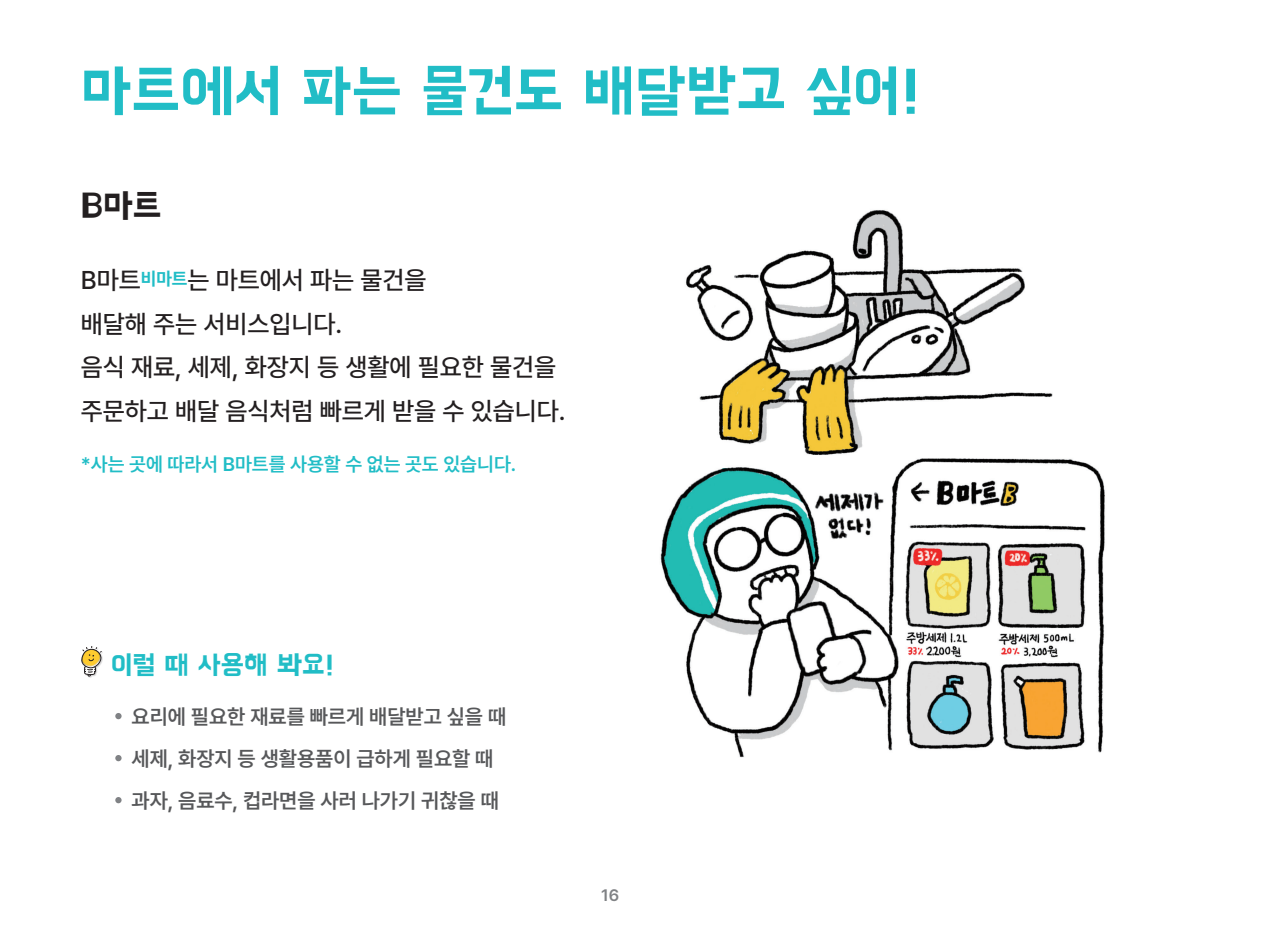
<style>
.page{position:relative;width:1263px;height:936px;background:#fff}
.page>*{position:absolute;margin:0;border:0;box-sizing:border-box;transform-origin:0 0}
.t1{font:58.5px "BMHANNA11 yrsold OTF";color:#21bdc6}
.t2{font:34.5px "BMHANNA11 yrsold OTF";color:#231f20}
.t3{font:27px "BMHANNA11 yrsold OTF";color:#21bdc6}
.t4{font:500 25.5px/43.5px "Pretendard";color:#231f20}
.t5{font:600 21px/42px "Pretendard";color:#57585a}
.t6{font:600 19.5px "Pretendard";color:#21bdc6}
.t7{font:600 16.5px "Pretendard";color:#808285}
</style>
<div class="page">
<img style="left:660px;top:210px;width:445px;height:548px">
<div style="left:115px;top:713px;width:7px;height:6px;background:#808285;border-radius:50%"></div>
<div style="left:115px;top:755px;width:7px;height:6px;background:#808285;border-radius:50%"></div>
<div style="left:115px;top:797px;width:7px;height:6px;background:#808285;border-radius:50%"></div>
<div style="left:82px;top:645px;width:21px;height:33px;background:#231f20;opacity:.2"></div>
<svg style="left:81px;top:645px;width:22px;height:32px"></svg>
<h1 class="t1" style="left:81px;top:64px;width:842px">마트에서 파는 물건도 배달받고 싶어!</h1>
<h2 class="t2" style="left:81px;top:190px;width:82px">B마트</h2>
<p class="t4" style="left:81px;top:258px;width:486px">B마트<sup>비마트</sup>는 마트에서 파는 물건을<br>배달해 주는 서비스입니다.<br>음식 재료, 세제, 화장지 등 생활에 필요한 물건을 주문하고 배달 음식처럼 빠르게 받을 수 있습니다.</p>
<p class="t6" style="left:81px;top:450px;width:437px">*사는 곳에 따라서 B마트를 사용할 수 없는 곳도 있습니다.</p>
<p class="t3" style="left:111px;top:651px;width:225px">이럴 때 사용해 봐요!</p>
<p class="t5" style="left:132px;top:694px;width:376px">요리에 필요한 재료를 빠르게 배달받고 싶을 때 세제, 화장지 등 생활용품이 급하게 필요할 때 과자, 음료수, 컵라면을 사러 나가기 귀찮을 때</p>
<p class="t7" style="left:601px;top:883px;width:20px">16</p>
</div>
